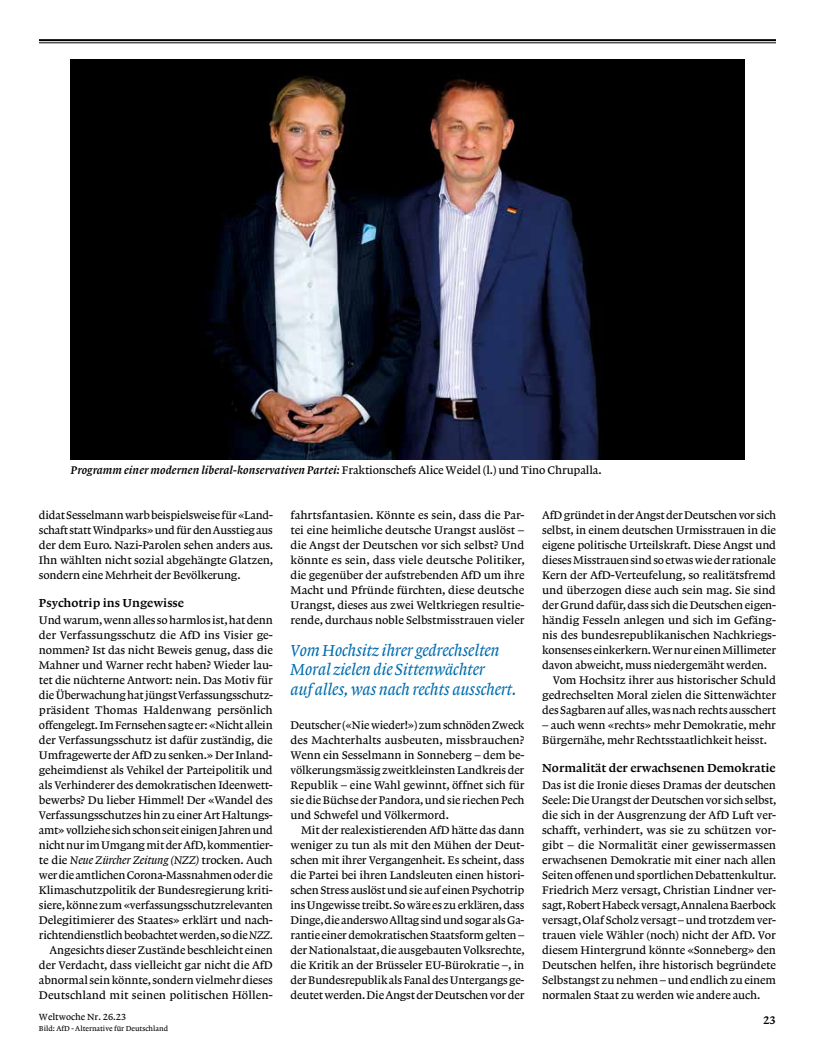
<style>
.page{position:relative;width:815px;height:1063px;background:#fff}
.page>*{position:absolute;margin:0;border:0;box-sizing:border-box;transform-origin:0 0}
.t1{font:16.88px/19.4px "Lexicon No 1 Italic A Txt";letter-spacing:-.01em;color:#006dae}
.t2{font:12.25px "Lexicon No 1 Roman C Txt";color:#000}
.t3{font:11.62px/15px "Lexicon No 1 Roman A Txt";letter-spacing:-.015em;color:#000;text-align:justify}
.t4{font:11.62px "Lexicon No 1 Italic C Tab";letter-spacing:.01em;color:#000}
.t5{font:11.62px "Lexicon No 1 Italic A Tab";letter-spacing:-.015em;color:#000}
.t6{font:11.62px "Lexicon No 1 Roman C Tab";color:#000}
.t7{font:9.38px "Lexicon No 1 Roman A Tab";color:#000}
.t8{font:7.5px "Lexicon No 1 Roman A Tab";color:#000}
.s1{font-family:"Lexicon No 1 Roman A Tab"}
.s2{font-family:"Lexicon No 1 Roman A Txt"}
.s3{font-family:"Lexicon No 1 Italic A Tab"}
</style>
<div class="page">
<hr style="left:39px;top:39px;width:737px;height:2px;background:#000">
<hr style="left:39px;top:42px;width:737px;height:1px;background:#000">
<img style="left:71px;top:59px;width:673px;height:400px">
<p class="t4" style="left:71px;top:464px;width:532px">Programm einer modernen liberal-konservativen Partei: <span class="s1">Fraktionschefs Alice Weidel (l.) und Tino Chrupalla.</span></p>
<p class="t3" style="left:39px;top:508px;width:236px">didat Sesselmann warb beispielsweise für «Land&shy;schaft statt Windparks» und für den Ausstieg aus der dem Euro. Nazi-Parolen sehen anders aus.<br>Ihn wählten nicht sozial abgehängte Glatzen, sondern eine Mehrheit der Bevölkerung.</p>
<p class="t2" style="left:39px;top:596px;width:147px">Psychotrip ins Ungewisse</p>
<p class="t3" style="left:39px;top:613px;width:235px">Und warum, wenn alles so harmlos ist, hat denn der Verfassungsschutz die AfD ins Visier ge&shy;nommen? Ist das nicht Beweis genug, dass die Mahner und Warner recht haben? Wieder lau&shy;tet die nüchterne Antwort: nein. Das Motiv für die Überwachung hat jüngst Verfassungsschutz&shy;präsident Thomas Haldenwang persönlich offengelegt. Im Fernsehen sagte er: «Nicht allein der Verfassungsschutz ist dafür zuständig, die Umfragewerte der AfD zu senken.» Der Inland&shy;geheimdienst als Vehikel der Parteipolitik und als Verhinderer des demokratischen Ideenwett&shy;bewerbs? Du lieber Himmel! Der «Wandel des Verfassungsschutzes hin zu einer Art Haltungs&shy;amt» vollziehe sich schon seit einigen Jahren und nicht nur im Umgang mit der AfD, kommentier-</p>
<p class="t5" style="left:39px;top:854px;width:235px"><span class="s2">te die</span> Neue Zürcher Zeitung (NZZ) <span class="s2">trocken. Auch</span></p>
<p class="t3" style="left:39px;top:868px;width:235px;text-align:right">wer die amtlichen Corona-Massnahmen oder die Klimaschutzpolitik der Bundesregierung kriti&shy;siere, könne zum «verfassungsschutzrelevanten Delegitimierer des Staates» erklärt und nach&shy;richtendienstlich beobachtet werden, so die <span class="s3">NZZ.<br></span>Angesichts dieser Zustände beschleicht einen der Verdacht, dass vielleicht gar nicht die AfD abnormal sein könnte, sondern vielmehr dieses Deutschland mit seinen politischen Höllen-</p>
<p class="t3" style="left:291px;top:508px;width:236px">fahrtsfantasien. Könnte es sein, dass die Par&shy;tei eine heimliche deutsche Urangst auslöst – die Angst der Deutschen vor sich selbst? Und könnte es sein, dass viele deutsche Politiker, die gegenüber der aufstrebenden AfD um ihre Macht und Pfründe fürchten, diese deutsche Urangst, dieses aus zwei Weltkriegen resultie&shy;rende, durchaus noble Selbstmisstrauen vieler</p>
<h1 class="t1" style="left:291px;top:641px;width:227px">Vom Hochsitz ihrer gedrechselten<br>Moral zielen die Sittenwächter<br>auf alles, was nach rechts ausschert.</h1>
<p class="t3" style="left:291px;top:718px;width:236px">Deutscher («Nie wieder!») zum schnöden Zweck des Machterhalts ausbeuten, missbrauchen?<br>Wenn ein Sesselmann in Sonneberg – dem be&shy;völkerungsmässig zweitkleinsten Landkreis der Republik – eine Wahl gewinnt, öffnet sich für sie die Büchse der Pandora, und sie riechen Pech und Schwefel und Völkermord.</p>
<p class="t3" style="left:291px;top:823px;width:236px;text-indent:11px">Mit der realexistierenden AfD hätte das dann weniger zu tun als mit den Mühen der Deut&shy;schen mit ihrer Vergangenheit. Es scheint, dass die Partei bei ihren Landsleuten einen histori&shy;schen Stress auslöst und sie auf einen Psychotrip ins Ungewisse treibt. So wäre es zu erklären, dass Dinge, die anderswo Alltag sind und sogar als Ga&shy;rantie einer demokratischen Staatsform gelten – der Nationalstaat, die ausgebauten Volksrechte, die Kritik an der Brüsseler EU-Bürokratie –, in der Bundesrepublik als Fanal des Untergangs ge&shy;deutet werden. Die Angst der Deutschen vor der</p>
<p class="t3" style="left:542px;top:508px;width:235px">AfD gründet in der Angst der Deutschen vor sich</p>
<p class="t3" style="left:542px;top:523px;width:235px">selbst, in einem deutschen Urmisstrauen in die</p>
<p class="t3" style="left:542px;top:538px;width:236px">eigene politische Urteilskraft. Diese Angst und</p>
<p class="t3" style="left:542px;top:553px;width:235px">dieses Misstrauen sind so etwas wie der rationale</p>
<p class="t3" style="left:542px;top:568px;width:235px">Kern der AfD-Verteufelung, so realitätsfremd</p>
<p class="t3" style="left:542px;top:583px;width:235px">und überzogen diese auch sein mag. Sie sind</p>
<p class="t3" style="left:542px;top:598px;width:235px">der Grund dafür, dass sich die Deutschen eigen-</p>
<p class="t3" style="left:542px;top:613px;width:235px">händig Fesseln anlegen und sich im Gefäng-</p>
<p class="t3" style="left:542px;top:628px;width:235px">nis des bundesrepublikanischen Nachkriegs-</p>
<p class="t3" style="left:542px;top:643px;width:235px">konsenses einkerkern. Wer nur einen Millimeter</p>
<p class="t3" style="left:542px;top:658px;width:226px">davon abweicht, muss niedergemäht werden.</p>
<p class="t3" style="left:553px;top:673px;width:225px">Vom Hochsitz ihrer aus historischer Schuld</p>
<p class="t3" style="left:542px;top:688px;width:236px">gedrechselten Moral zielen die Sittenwächter</p>
<p class="t3" style="left:542px;top:703px;width:235px">des Sagbaren auf alles, was nach rechts ausschert</p>
<p class="t3" style="left:542px;top:718px;width:235px">– auch wenn «rechts» mehr Demokratie, mehr<br>Bürgernähe, mehr Rechtsstaatlichkeit heisst.</p>
<p class="t2" style="left:542px;top:761px;width:235px">Normalität der erwachsenen Demokratie</p>
<p class="t3" style="left:542px;top:778px;width:236px">Das ist die Ironie dieses Dramas der deutschen Seele: Die Urangst der Deutschen vor sich selbst, die sich in der Ausgrenzung der AfD Luft ver&shy;schafft, verhindert, was sie zu schützen vor&shy;gibt – die Normalität einer gewissermassen erwachsenen Demokratie mit einer nach allen Seiten offenen und sportlichen Debattenkultur.<br>Friedrich Merz versagt, Christian Lindner ver&shy;sagt, Robert Habeck versagt, Annalena Baerbock versagt, Olaf Scholz versagt– und trotzdem ver&shy;trauen viele Wähler (noch) nicht der AfD. Vor diesem Hintergrund könnte «Sonneberg» den Deutschen helfen, ihre historisch begründete Selbstangst zu nehmen – und endlich zu einem normalen Staat zu werden wie andere auch.</p>
<p class="t7" style="left:39px;top:1012px;width:89px">Weltwoche Nr. 26.23</p>
<p class="t6" style="left:763px;top:1014px;width:14px">23</p>
<p class="t8" style="left:39px;top:1024px;width:131px">Bild: AfD - Alternative für Deutschland</p>
</div>
